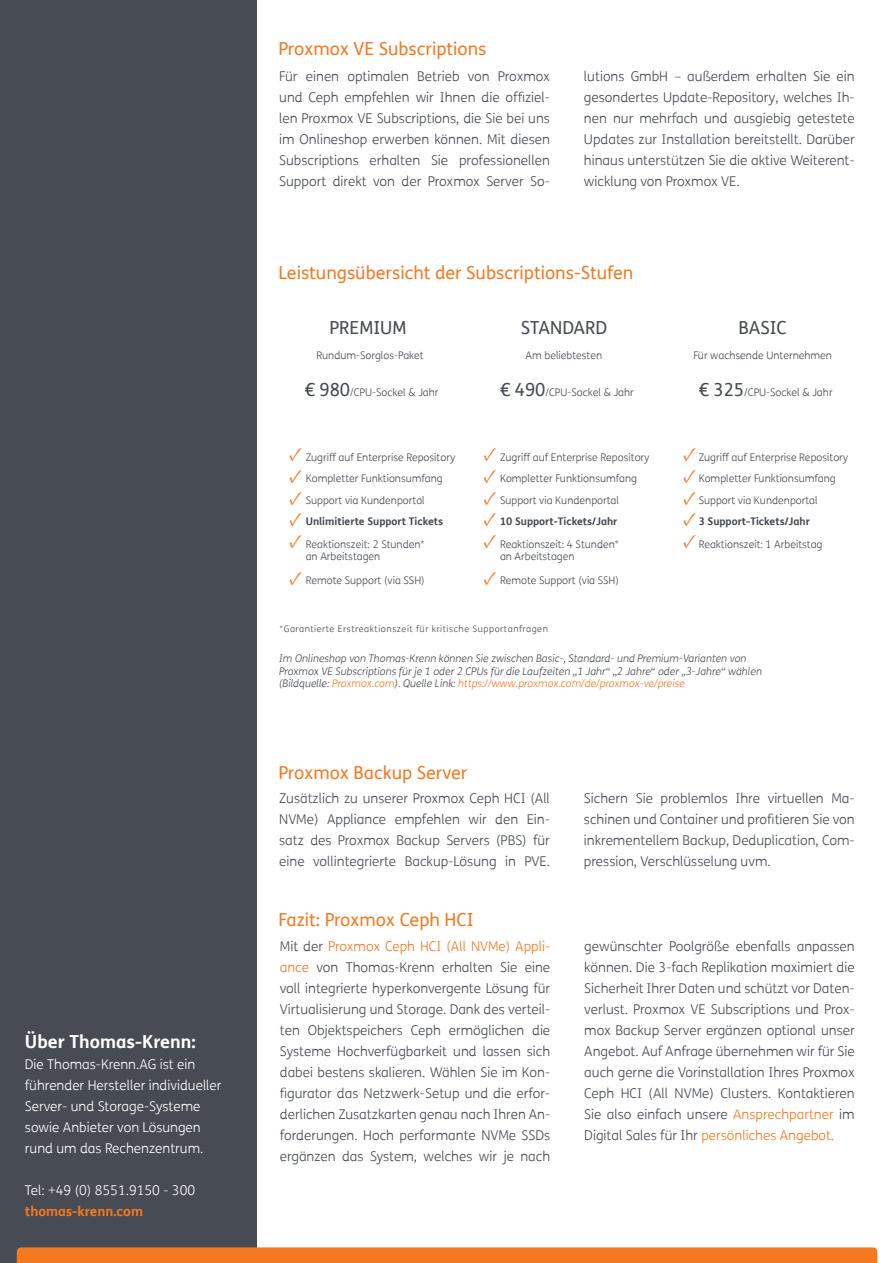
<style>
.page{position:relative;width:893px;height:1263px;background:#fff}
.page>*{position:absolute;margin:0;border:0;box-sizing:border-box;transform-origin:0 0}
.t1{font:19.5px "Minion Pro";color:#f47921}
.t2{font:18px "FS Me";color:#f47921}
.t3{font:18px "FS Me";color:#464b54}
.t4{font:700 18px "FS Me";color:#fff}
.t5{font:300 13.5px/21px "FS Me";color:#464b54;text-align:justify}
.t6{font:300 13.5px/21px "FS Me";color:#fff}
.t7{font:700 13.5px "FS Me";color:#f47921}
.t8{font:300 10.5px "FS Me";color:#464b54}
.t9{font:italic 300 10.5px/12.6px "FS Me";color:#464b54}
.t10{font:700 10.5px "FS Me";color:#464b54}
.t11{font:300 9px "FS Me";letter-spacing:.06em;color:#464b54}
.s1{font-weight:400;font-size:18px}
.s2{color:#f47921}
</style>
<div class="page">
<div style="left:0;top:0;width:256px;height:1263px;background:#464b54"></div>
<div style="left:17px;top:1247px;width:860px;height:16px;background:#f47921"></div>
<p class="t4" style="left:25px;top:1027px;width:172px">Über Thomas-Krenn:</p>
<p class="t6" style="left:25px;top:1053px;width:198px">Die Thomas-Krenn.AG ist ein führender Hersteller individueller<br>Server- und Storage-Systeme</p>
<p class="t6" style="left:25px;top:1116px;width:180px">sowie Anbieter von Lösungen rund um das Rechenzentrum.</p>
<p class="t6" style="left:25px;top:1179px;width:172px">Tel: +49 (0) 8551.9150 - 300</p>
<p class="t7" style="left:25px;top:1200px;width:120px">thomas-krenn.com</p>
<p class="t2" style="left:279px;top:36px;width:210px">Proxmox VE Subscriptions</p>
<p class="t5" style="left:279px;top:66px;width:272px">Für einen optimalen Betrieb von Proxmox und Ceph empfehlen wir Ihnen die offiziel&shy;len Proxmox VE Subscriptions, die Sie bei uns im Onlineshop erwerben können. Mit diesen Subscriptions erhalten Sie professionellen Support direkt von der Proxmox Server So-</p>
<p class="t5" style="left:584px;top:66px;width:272px">lutions GmbH – außerdem erhalten Sie ein gesondertes Update-Repository, welches Ih&shy;nen nur mehrfach und ausgiebig getestete Updates zur Installation bereitstellt. Darüber hinaus unterstützen Sie die aktive Weiterent&shy;wicklung von Proxmox VE.</p>
<p class="t2" style="left:279px;top:261px;width:356px">Leistungsübersicht der Subscriptions-Stufen</p>
<p class="t3" style="left:521px;top:315px;width:88px">STANDARD</p>
<p class="t3" style="left:738px;top:315px;width:50px">BASIC</p>
<p class="t3" style="left:330px;top:315px;width:78px">PREMIUM</p>
<p class="t8" style="left:316px;top:348px;width:109px">Rundum-Sorglos-Paket</p>
<p class="t8" style="left:305px;top:385px;width:135px"><span class="s1">€ 980</span>/CPU-Sockel &amp; Jahr</p>
<p class="t8" style="left:500px;top:385px;width:135px"><span class="s1">€ 490</span>/CPU-Sockel &amp; Jahr</p>
<p class="t8" style="left:699px;top:385px;width:135px"><span class="s1">€ 325</span>/CPU-Sockel &amp; Jahr</p>
<p class="t8" style="left:526px;top:348px;width:78px">Am beliebtesten</p>
<p class="t8" style="left:693px;top:348px;width:140px">Für wachsende Unternehmen</p>
<p class="t1" style="left:289px;top:441px;width:15px">✓</p>
<p class="t1" style="left:484px;top:441px;width:15px">✓</p>
<p class="t1" style="left:683px;top:441px;width:15px">✓</p>
<p class="t1" style="left:289px;top:462px;width:15px">✓</p>
<p class="t1" style="left:484px;top:462px;width:15px">✓</p>
<p class="t1" style="left:683px;top:462px;width:15px">✓</p>
<p class="t1" style="left:289px;top:485px;width:15px">✓</p>
<p class="t1" style="left:484px;top:485px;width:15px">✓</p>
<p class="t1" style="left:683px;top:485px;width:15px">✓</p>
<p class="t1" style="left:289px;top:505px;width:15px">✓</p>
<p class="t1" style="left:484px;top:505px;width:15px">✓</p>
<p class="t1" style="left:683px;top:505px;width:15px">✓</p>
<p class="t1" style="left:289px;top:528px;width:15px">✓</p>
<p class="t1" style="left:484px;top:528px;width:15px">✓</p>
<p class="t1" style="left:683px;top:528px;width:15px">✓</p>
<p class="t1" style="left:289px;top:565px;width:15px">✓</p>
<p class="t1" style="left:484px;top:565px;width:15px">✓</p>
<p class="t8" style="left:500px;top:450px;width:151px">Zugriff auf Enterprise Repository</p>
<p class="t8" style="left:500px;top:471px;width:139px">Kompletter Funktionsumfang</p>
<p class="t8" style="left:500px;top:493px;width:121px">Support via Kundenportal</p>
<p class="t10" style="left:500px;top:513px;width:119px">10 Support-Tickets/Jahr</p>
<p class="t8" style="left:500px;top:537px;width:121px">Reaktionszeit: 4 Stunden*</p>
<p class="t8" style="left:500px;top:549px;width:76px">an Arbeitstagen</p>
<p class="t8" style="left:500px;top:573px;width:120px">Remote Support (via SSH)</p>
<p class="t11" style="left:280px;top:622px;width:270px">*Garantierte Erstreaktionszeit für kritische Supportanfragen</p>
<p class="t8" style="left:306px;top:450px;width:151px">Zugriff auf Enterprise Repository</p>
<p class="t8" style="left:306px;top:471px;width:139px">Kompletter Funktionsumfang</p>
<p class="t8" style="left:306px;top:493px;width:121px">Support via Kundenportal</p>
<p class="t10" style="left:306px;top:513px;width:139px">Unlimitierte Support Tickets</p>
<p class="t8" style="left:306px;top:537px;width:121px">Reaktionszeit: 2 Stunden*</p>
<p class="t8" style="left:306px;top:549px;width:76px">an Arbeitstagen</p>
<p class="t8" style="left:306px;top:573px;width:120px">Remote Support (via SSH)</p>
<p class="t8" style="left:699px;top:450px;width:151px">Zugriff auf Enterprise Repository</p>
<p class="t8" style="left:699px;top:471px;width:139px">Kompletter Funktionsumfang</p>
<p class="t8" style="left:699px;top:493px;width:121px">Support via Kundenportal</p>
<p class="t10" style="left:699px;top:513px;width:113px">3 Support-Tickets/Jahr</p>
<p class="t8" style="left:699px;top:537px;width:125px">Reaktionszeit: 1 Arbeitstag</p>
<p class="t9" style="left:279px;top:652px;width:484px">Im Onlineshop von Thomas-Krenn können Sie zwischen Basic-, Standard- und Premium-Varianten von<br>Proxmox VE Subscriptions für je 1 oder 2 CPUs für die Laufzeiten „1 Jahr“ „2 Jahre“ oder „3-Jahre“ wählen (Bildquelle: <span class="s2">Proxmox.com</span>). Quelle Link: <span class="s2">https://www.proxmox.com/de/proxmox-ve/preise</span></p>
<p class="t2" style="left:279px;top:760px;width:190px">Proxmox Backup Server</p>
<p class="t5" style="left:279px;top:788px;width:272px">Zusätzlich zu unserer Proxmox Ceph HCI (All NVMe) Appliance empfehlen wir den Ein&shy;satz des Proxmox Backup Servers (PBS) für eine vollintegrierte Backup-Lösung in PVE.</p>
<p class="t5" style="left:584px;top:788px;width:272px">Sichern Sie problemlos Ihre virtuellen Ma&shy;schinen und Container und profitieren Sie von inkrementellem Backup, Deduplication, Com&shy;pression, Verschlüsselung uvm.</p>
<p class="t2" style="left:279px;top:907px;width:197px">Fazit: Proxmox Ceph HCI</p>
<p class="t5" style="left:280px;top:936px;width:272px">Mit der <span class="s2">Proxmox Ceph HCI (All NVMe) Appli&shy;ance</span> von Thomas-Krenn erhalten Sie eine voll integrierte hyperkonvergente Lösung für Virtualisierung und Storage. Dank des verteil&shy;ten Objektspeichers Ceph ermöglichen die Systeme Hochverfügbarkeit und lassen sich dabei bestens skalieren. Wählen Sie im Kon&shy;figurator das Netzwerk-Setup und die erfor&shy;derlichen Zusatzkarten genau nach Ihren An&shy;forderungen. Hoch performante NVMe SSDs ergänzen das System, welches wir je nach</p>
<p class="t5" style="left:584px;top:936px;width:272px">gewünschter Poolgröße ebenfalls anpassen können. Die 3-fach Replikation maximiert die Sicherheit Ihrer Daten und schützt vor Daten&shy;verlust. Proxmox VE Subscriptions und Prox&shy;mox Backup Server ergänzen optional unser Angebot. Auf Anfrage übernehmen wir für Sie auch gerne die Vorinstallation Ihres Proxmox Ceph HCI (All NVMe) Clusters. Kontaktieren Sie also einfach unsere <span class="s2">Ansprechpartner</span> im Digital Sales für Ihr <span class="s2">persönliches Angebot.</span></p>
</div>
